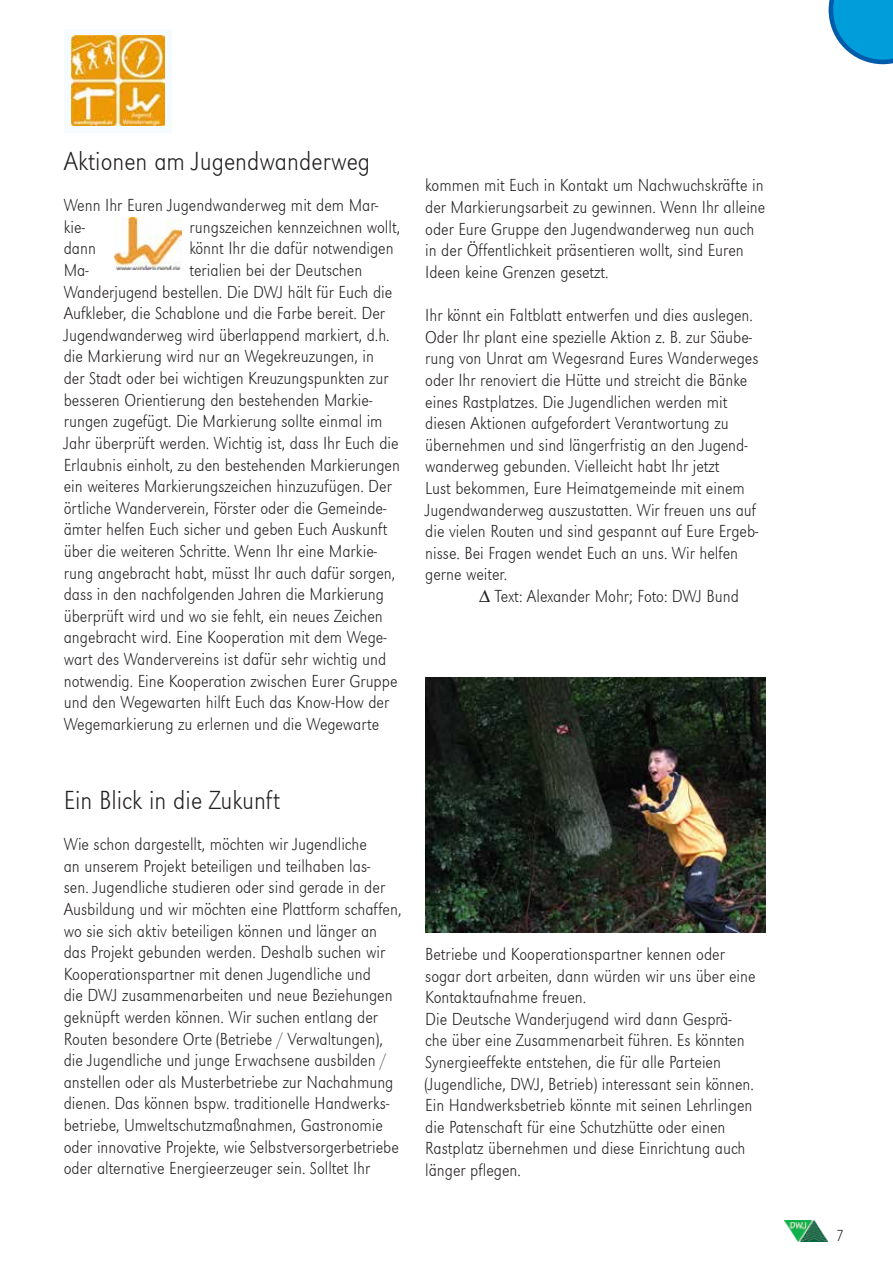
<style>
.page{position:relative;width:893px;height:1263px;background:#fff}
.page>*{position:absolute;margin:0;border:0;box-sizing:border-box;transform-origin:0 0}
.t1{font:27px "URW Grotesk T Extr Ligh Extr Narr";color:#231f20}
.t2{font:18px/21.6px "URW Grotesk T Extr Ligh Extr Narr";color:#231f20}
.t3{font:16.5px "URW Grotesk T Extr Ligh Extr Narr";color:#231f20}
</style>
<div class="page">
<svg style="left:829px;top:0;width:64px;height:64px;background:#25a4da"></svg>
<img style="left:785px;top:1220px;width:43px;height:22px">
<img style="left:115px;top:218px;width:66px;height:51px">
<img style="left:425px;top:677px;width:340px;height:255px">
<div style="left:64px;top:29px;width:107px;height:104px;background:#f5fbfe"></div>
<img style="left:71px;top:35px;width:93px;height:91px">
<h1 class="t1" style="left:64px;top:145px;width:308px">Aktionen am Jugendwanderweg</h1>
<p class="t2" style="left:64px;top:194px;width:316px">Wenn Ihr Euren Jugendwanderweg mit dem Mar&shy;kie-</p>
<p class="t2" style="left:190px;top:216px;width:212px">rungszeichen kennzeichnen wollt,</p>
<p class="t2" style="left:64px;top:237px;width:34px">dann</p>
<p class="t2" style="left:190px;top:237px;width:206px">könnt Ihr die dafür notwendigen</p>
<p class="t2" style="left:64px;top:259px;width:26px">Ma-</p>
<p class="t2" style="left:64px;top:259px;width:338px;text-indent:126px">terialien bei der Deutschen Wanderjugend bestellen. Die DWJ hält für Euch die Aufkleber, die Schablone und die Farbe bereit. Der Jugendwanderweg wird überlappend markiert, d.h. die Markierung wird nur an Wegekreuzungen, in<br>der Stadt oder bei wichtigen Kreuzungspunkten zur besseren Orientierung den bestehenden Markie&shy;rungen zugefügt. Die Markierung sollte einmal im Jahr überprüft werden. Wichtig ist, dass Ihr Euch die Erlaubnis einholt, zu den bestehenden Markierungen ein weiteres Markierungszeichen hinzuzufügen. Der örtliche Wanderverein, Förster oder die Gemeinde&shy;ämter helfen Euch sicher und geben Euch Auskunft über die weiteren Schritte. Wenn Ihr eine Markie&shy;rung angebracht habt, müsst Ihr auch dafür sorgen, dass in den nachfolgenden Jahren die Markierung überprüft wird und wo sie fehlt, ein neues Zeichen angebracht wird. Eine Kooperation mit dem Wege&shy;wart des Wandervereins ist dafür sehr wichtig und notwendig. Eine Kooperation zwischen Eurer Gruppe und den Wegewarten hilft Euch das Know-How der Wegemarkierung zu erlernen und die Wegewarte</p>
<h1 class="t1" style="left:64px;top:784px;width:218px">Ein Blick in die Zukunft</h1>
<p class="t2" style="left:64px;top:833px;width:339px">Wie schon dargestellt, möchten wir Jugendliche<br>an unserem Projekt beteiligen und teilhaben las-<br>sen. Jugendliche studieren oder sind gerade in der Ausbildung und wir möchten eine Plattform schaffen, wo sie sich aktiv beteiligen können und länger an das Projekt gebunden werden. Deshalb suchen wir Kooperationspartner mit denen Jugendliche und<br>die DWJ zusammenarbeiten und neue Beziehungen geknüpft werden können. Wir suchen entlang der Routen besondere Orte (Betriebe / Verwaltungen), die Jugendliche und junge Erwachsene ausbilden / anstellen oder als Musterbetriebe zur Nachahmung dienen. Das können bspw. traditionelle Handwerks&shy;betriebe, Umweltschutzmaßnahmen, Gastronomie oder innovative Projekte, wie Selbstversorgerbetriebe oder alternative Energieerzeuger sein. Solltet Ihr</p>
<p class="t2" style="left:425px;top:175px;width:342px">kommen mit Euch in Kontakt um Nachwuchskräfte in der Markierungsarbeit zu gewinnen. Wenn Ihr alleine oder Eure Gruppe den Jugendwanderweg nun auch in der Öffentlichkeit präsentieren wollt, sind Euren Ideen keine Grenzen gesetzt.</p>
<p class="t2" style="left:425px;top:304px;width:335px">Ihr könnt ein Faltblatt entwerfen und dies auslegen.<br>Oder Ihr plant eine spezielle Aktion z. B. zur Säube&shy;rung von Unrat am Wegesrand Eures Wanderweges oder Ihr renoviert die Hütte und streicht die Bänke eines Rastplatzes. Die Jugendlichen werden mit diesen Aktionen aufgefordert Verantwortung zu übernehmen und sind längerfristig an den Jugend&shy;wanderweg gebunden. Vielleicht habt Ihr jetzt<br>Lust bekommen, Eure Heimatgemeinde mit einem Jugendwanderweg auszustatten. Wir freuen uns auf die vielen Routen und sind gespannt auf Eure Ergeb&shy;nisse. Bei Fragen wendet Euch an uns. Wir helfen gerne weiter.</p>
<p class="t2" style="left:479px;top:585px;width:261px">∆ Text: Alexander Mohr; Foto: DWJ Bund</p>
<p class="t2" style="left:425px;top:943px;width:332px">Betriebe und Kooperationspartner kennen oder sogar dort arbeiten, dann würden wir uns über eine Kontaktaufnahme freuen.<br>Die Deutsche Wanderjugend wird dann Gesprä&shy;che über eine Zusammenarbeit führen. Es könnten Synergieeffekte entstehen, die für alle Parteien (Jugendliche, DWJ, Betrieb) interessant sein können.<br>Ein Handwerksbetrieb könnte mit seinen Lehrlingen die Patenschaft für eine Schutzhütte oder einen Rastplatz übernehmen und diese Einrichtung auch länger pflegen.</p>
<p class="t3" style="left:836px;top:1225px;width:9px">7</p>
</div>
